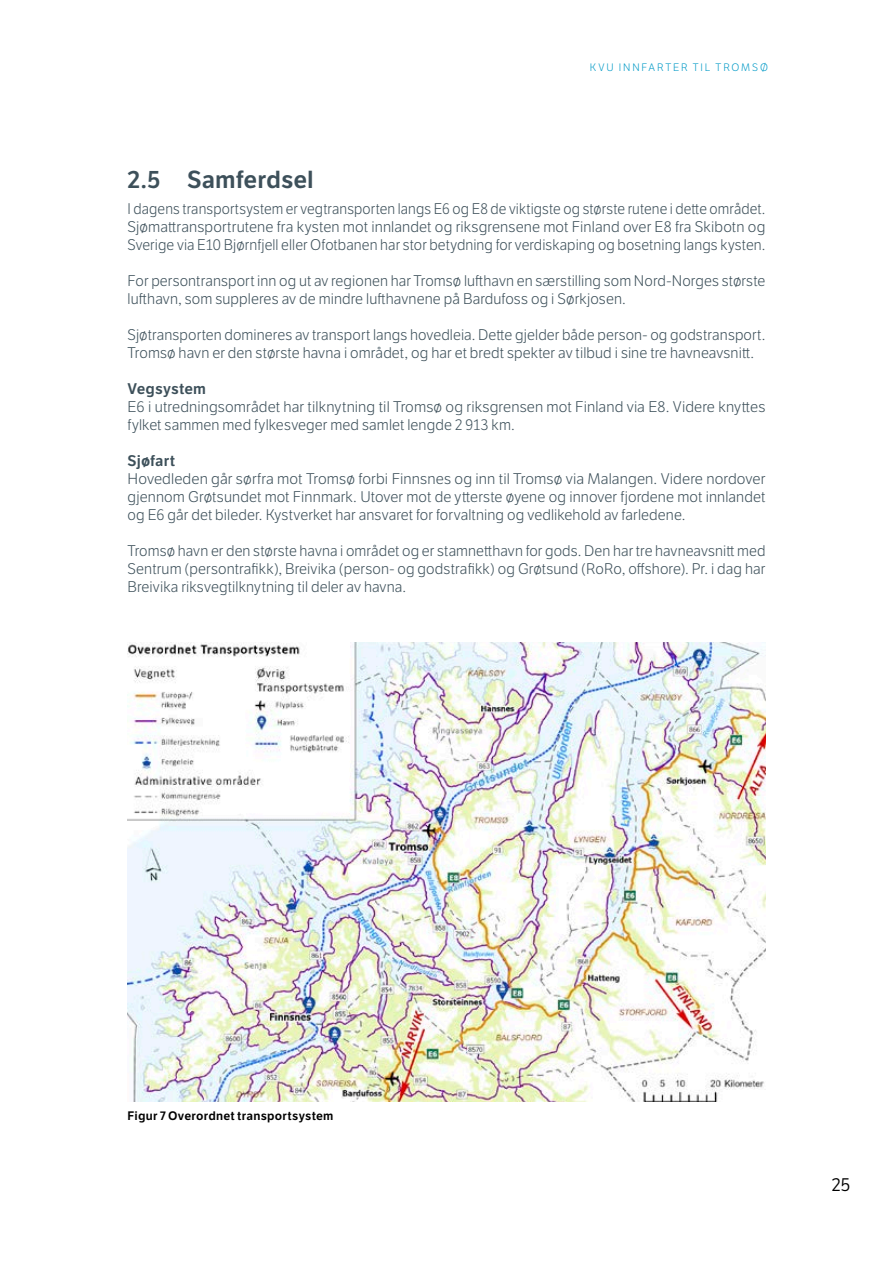
<style>
.page{position:relative;width:893px;height:1263px;background:#fff}
.page>*{position:absolute;margin:0;border:0;box-sizing:border-box;transform-origin:0 0}
.Avsnittstittel_1_1{font:600 24px "LFT Etica";color:#3d505a}
.t1{font:18px "LFT Etica";color:#000}
.Brødtekst{font:300 15px/18px "LFT Etica";letter-spacing:.01em;color:#3d505a}
.Brødtekst-2{font:300 15px/18px "LFT Etica";letter-spacing:.01em;color:#3d505a;text-align:justify;scale:.96 1}
.bRØDTEKST_fet{font:600 15px "LFT Etica";letter-spacing:.015em;color:#3d505a}
.Tabell_Heading_fet{font:600 12px "LFT Etica";letter-spacing:.02em;color:#000}
.t2{font:300 10.5px "LFT Etica";letter-spacing:.175em;color:#0099c6}
</style>
<div class="page">
<img style="left:128px;top:642px;width:637px;height:459px">
<p class="t2" style="left:590px;top:62px;width:180px">KVU INNFARTER TIL TROMSØ</p>
<h2 class="Avsnittstittel_1_1" style="left:128px;top:165px;width:188px">2.5 Samferdsel</h2>
<p class="Brødtekst-2" style="left:128px;top:200px;width:666px">I dagens transportsystem er vegtransporten langs E6 og E8 de viktigste og største rutene i dette området.<br>Sjømattransportrutene fra kysten mot innlandet og riksgrensene mot Finland over E8 fra Skibotn og Sverige via E10 Bjørnfjell eller Ofotbanen har stor betydning for verdiskaping og bosetning langs kysten.</p>
<p class="Brødtekst" style="left:128px;top:272px;width:639px">For persontransport inn og ut av regionen har Tromsø lufthavn en særstilling som Nord-Norges største lufthavn, som suppleres av de mindre lufthavnene på Bardufoss og i Sørkjosen.</p>
<p class="Brødtekst" style="left:128px;top:326px;width:639px">Sjøtransporten domineres av transport langs hovedleia. Dette gjelder både person- og godstransport.<br>Tromsø havn er den største havna i området, og har et bredt spekter av tilbud i sine tre havneavsnitt.</p>
<p class="bRØDTEKST_fet" style="left:128px;top:380px;width:80px">Vegsystem</p>
<p class="Brødtekst" style="left:128px;top:398px;width:639px">E6 i utredningsområdet har tilknytning til Tromsø og riksgrensen mot Finland via E8. Videre knyttes fylket sammen med fylkesveger med samlet lengde 2 913 km.</p>
<p class="bRØDTEKST_fet" style="left:128px;top:452px;width:49px">Sjøfart</p>
<p class="Brødtekst" style="left:128px;top:470px;width:639px;text-align:justify">Hovedleden går sørfra mot Tromsø forbi Finnsnes og inn til Tromsø via Malangen. Videre nordover gjennom Grøtsundet mot Finnmark. Utover mot de ytterste øyene og innover fjordene mot innlandet og E6 går det bileder. Kystverket har ansvaret for forvaltning og vedlikehold av farledene.</p>
<p class="Brødtekst" style="left:128px;top:542px;width:639px;text-align:justify">Tromsø havn er den største havna i området og er stamnetthavn for gods. Den har tre havneavsnitt med Sentrum (persontrafikk), Breivika (person- og godstrafikk) og Grøtsund (RoRo, offshore). Pr. i dag har Breivika riksvegtilknytning til deler av havna.</p>
<p class="Tabell_Heading_fet" style="left:128px;top:1109px;width:207px">Figur 7 Overordnet transportsystem</p>
<p class="t1" style="left:832px;top:1174px;width:20px">25</p>
</div>
